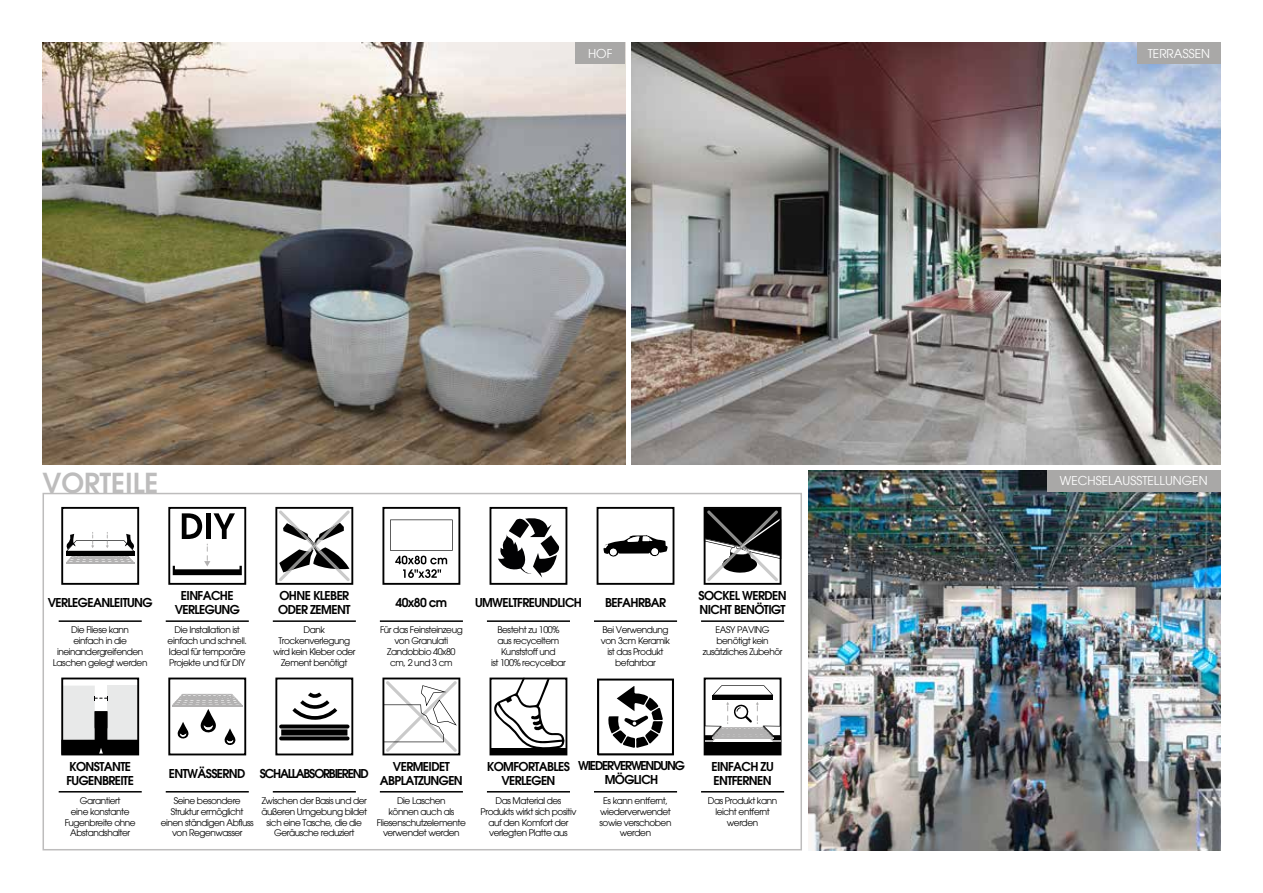
<style>
.page{position:relative;width:1263px;height:893px;background:#fff}
.page>*{position:absolute;margin:0;border:0;box-sizing:border-box;transform-origin:0 0}
.t1{font:600 27px "Avant Garde";color:#bdbcbc}
.t2{font:600 12px/14.4px "Avant Garde";letter-spacing:-.05em;color:#000}
.t3{font:600 12px/14.4px "Avant Garde";letter-spacing:-.1em;color:#000;text-align:center}
.t4{font:12px "Avant Garde";color:#fff}
.t5{font:9px/10.8px "Avant Garde";letter-spacing:-.05em;color:#000;text-align:center}
</style>
<div class="page">
<hr style="left:59px;top:620px;width:83px;height:2px;background:#000">
<div style="left:61px;top:507px;width:78px;height:78px;border:2px solid #000"></div>
<hr style="left:66px;top:563px;width:68px;height:1px;background:#b3b2b2">
<svg style="left:66px;top:532px;width:69px;height:31px"></svg>
<hr style="left:59px;top:791px;width:83px;height:1px;background:#000">
<div style="left:62px;top:686px;width:33px;height:54px;background:#e8e9e9"></div>
<div style="left:107px;top:686px;width:31px;height:54px;background:#e8e9e9"></div>
<svg style="left:64px;top:711px;width:72px;height:41px"></svg>
<div style="left:61px;top:678px;width:78px;height:77px;border:2px solid #000"></div>
<svg style="left:95px;top:696px;width:13px;height:4px"></svg>
<hr style="left:166px;top:791px;width:83px;height:1px;background:#000">
<div style="left:168px;top:678px;width:78px;height:77px;border:2px solid #000"></div>
<svg style="left:172px;top:694px;width:71px;height:51px"></svg>
<hr style="left:273px;top:791px;width:83px;height:1px;background:#000">
<div style="left:275px;top:678px;width:78px;height:77px;border:2px solid #000"></div>
<svg style="left:279px;top:700px;width:71px;height:40px"></svg>
<svg style="left:308px;top:692px;width:14px;height:7px"></svg>
<hr style="left:380px;top:791px;width:83px;height:1px;background:#000">
<svg style="left:382px;top:678px;width:78px;height:77px"></svg>
<hr style="left:594px;top:791px;width:83px;height:1px;background:#000">
<svg style="left:597px;top:679px;width:77px;height:76px"></svg>
<hr style="left:701px;top:791px;width:83px;height:1px;background:#000">
<div style="left:705px;top:742px;width:75px;height:12px;background:#000"></div>
<div style="left:704px;top:678px;width:77px;height:77px;border:2px solid #000"></div>
<div style="left:712px;top:695px;width:61px;height:5px;background:#000"></div>
<svg style="left:712px;top:685px;width:61px;height:10px"></svg>
<svg style="left:705px;top:702px;width:75px;height:40px"></svg>
<hr style="left:487px;top:791px;width:83px;height:1px;background:#000">
<div style="left:489px;top:678px;width:78px;height:77px;border:2px solid #000"></div>
<div style="left:490px;top:748px;width:76px;height:6px;background:#000"></div>
<svg style="left:494px;top:677px;width:70px;height:71px"></svg>
<hr style="left:166px;top:620px;width:83px;height:2px;background:#000">
<div style="left:168px;top:507px;width:78px;height:78px;border:2px solid #000"></div>
<svg style="left:173px;top:513px;width:69px;height:62px"></svg>
<hr style="left:273px;top:620px;width:83px;height:2px;background:#000">
<svg style="left:275px;top:507px;width:78px;height:78px"></svg>
<hr style="left:380px;top:620px;width:83px;height:2px;background:#000">
<div style="left:382px;top:507px;width:78px;height:78px;border:2px solid #000"></div>
<svg style="left:390px;top:520px;width:63px;height:58px"></svg>
<hr style="left:487px;top:620px;width:83px;height:2px;background:#000">
<div style="left:489px;top:507px;width:78px;height:78px;border:2px solid #000"></div>
<svg style="left:498px;top:518px;width:62px;height:60px"></svg>
<hr style="left:594px;top:620px;width:83px;height:2px;background:#000">
<div style="left:597px;top:507px;width:77px;height:78px;border:2px solid #000"></div>
<svg style="left:603px;top:535px;width:65px;height:22px"></svg>
<hr style="left:701px;top:620px;width:83px;height:2px;background:#000">
<svg style="left:704px;top:507px;width:77px;height:78px"></svg>
<div style="left:43px;top:493px;width:759px;height:357px;border:2px solid #bdbcbc"></div>
<img style="left:631px;top:43px;width:589px;height:421px">
<img style="left:43px;top:43px;width:582px;height:421px">
<img style="left:808px;top:470px;width:412px;height:380px">
<div style="left:575px;top:43px;width:50px;height:21px;background:#a9a8a7"></div>
<div style="left:1047px;top:470px;width:173px;height:21px;background:#a9a8a7"></div>
<div style="left:1137px;top:43px;width:83px;height:21px;background:#a9a8a7"></div>
<h2 class="t4" style="left:588px;top:46px;width:26px">HOF</h2>
<h1 class="t1" style="left:43px;top:465px;width:118px">VORTEILE</h1>
<h2 class="t2" style="left:48px;top:595px;width:106px">VERLEGEANLEITUNG</h2>
<p class="t5" style="left:53px;top:625px;width:96px">Die Fliese kann<br>einfach in die ineinandergreifenden<br>Laschen gelegt werden</p>
<h2 class="t2" style="left:175px;top:588px;width:67px;text-align:center">EINFACHE<br>VERLEGUNG</h2>
<p class="t5" style="left:168px;top:625px;width:81px">Die Installation ist einfach und schnell.<br>Ideal für temporäre<br>Projekte und für DIY</p>
<h2 class="t2" style="left:278px;top:588px;width:74px">OHNE KLEBER<br>ODER ZEMENT</h2>
<p class="t5" style="left:273px;top:625px;width:84px">Dank<br>Trockenverlegung wird kein Kleber oder<br>Zement benötigt</p>
<h2 class="t2" style="left:395px;top:595px;width:53px">40x80 cm</h2>
<p class="t5" style="left:380px;top:625px;width:84px">Für das Feinsteinzeug von Granulati<br>Zandobbio 40x80 cm, 2 und 3 cm</p>
<h2 class="t2" style="left:475px;top:595px;width:108px">UMWELTFREUNDLICH</h2>
<p class="t5" style="left:491px;top:625px;width:76px">Besteht zu 100% aus recyceltem<br>Kunststoff und<br>ist 100% recycelbar</p>
<h2 class="t2" style="left:605px;top:595px;width:62px">BEFAHRBAR</h2>
<p class="t5" style="left:601px;top:625px;width:71px">Bei Verwendung von 3cm Keramik ist das Produkt befahrbar</p>
<h2 class="t2" style="left:698px;top:588px;width:90px">SOCKEL WERDEN<br>NICHT BENÖTIGT</h2>
<p class="t5" style="left:703px;top:625px;width:81px">EASY PAVING benötigt kein zusätzliches Zubehör</p>
<h2 class="t2" style="left:66px;top:759px;width:69px">KONSTANTE<br>FUGENBREITE</h2>
<p class="t5" style="left:65px;top:795px;width:73px">Garantiert<br>eine konstante<br>Fugenbreite ohne<br>Abstandshalter</p>
<h2 class="t2" style="left:169px;top:766px;width:78px">ENTWÄSSERND</h2>
<p class="t5" style="left:161px;top:795px;width:94px">Seine besondere<br>Struktur ermöglicht einen ständigen Abfluss von Regenwasser</p>
<h2 class="t3" style="left:260px;top:766px;width:110px">SCHALLABSORBIEREND</h2>
<p class="t5" style="left:261px;top:795px;width:107px">Zwischen der Basis und der äußeren Umgebung bildet sich eine Tasche, die die<br>Geräusche reduziert</p>
<h2 class="t3" style="left:578px;top:758px;width:108px">WIEDERVERWENDUNG<br>MÖGLICH</h2>
<h2 class="t2" style="left:380px;top:759px;width:84px;text-align:center">VERMEIDET<br>ABPLATZUNGEN</h2>
<p class="t5" style="left:377px;top:795px;width:90px">Die Laschen<br>können auch als<br>Fliesenschutzelemente verwendet werden</p>
<p class="t5" style="left:599px;top:795px;width:73px">Es kann entfernt, wiederverwendet sowie verschoben werden</p>
<h2 class="t2" style="left:487px;top:759px;width:85px;text-align:center">KOMFORTABLES<br>VERLEGEN</h2>
<p class="t5" style="left:481px;top:795px;width:97px">Das Material des<br>Produkts wirkt sich positiv auf den Komfort der verlegten Platte aus</p>
<h2 class="t2" style="left:711px;top:759px;width:64px">EINFACH ZU<br>ENTFERNEN</h2>
<p class="t5" style="left:708px;top:795px;width:71px">Das Produkt kann leicht entfernt werden</p>
<h2 class="t4" style="left:1148px;top:46px;width:64px">TERRASSEN</h2>
<h2 class="t4" style="left:1060px;top:474px;width:149px">WECHSELAUSSTELLUNGEN</h2>
</div>
